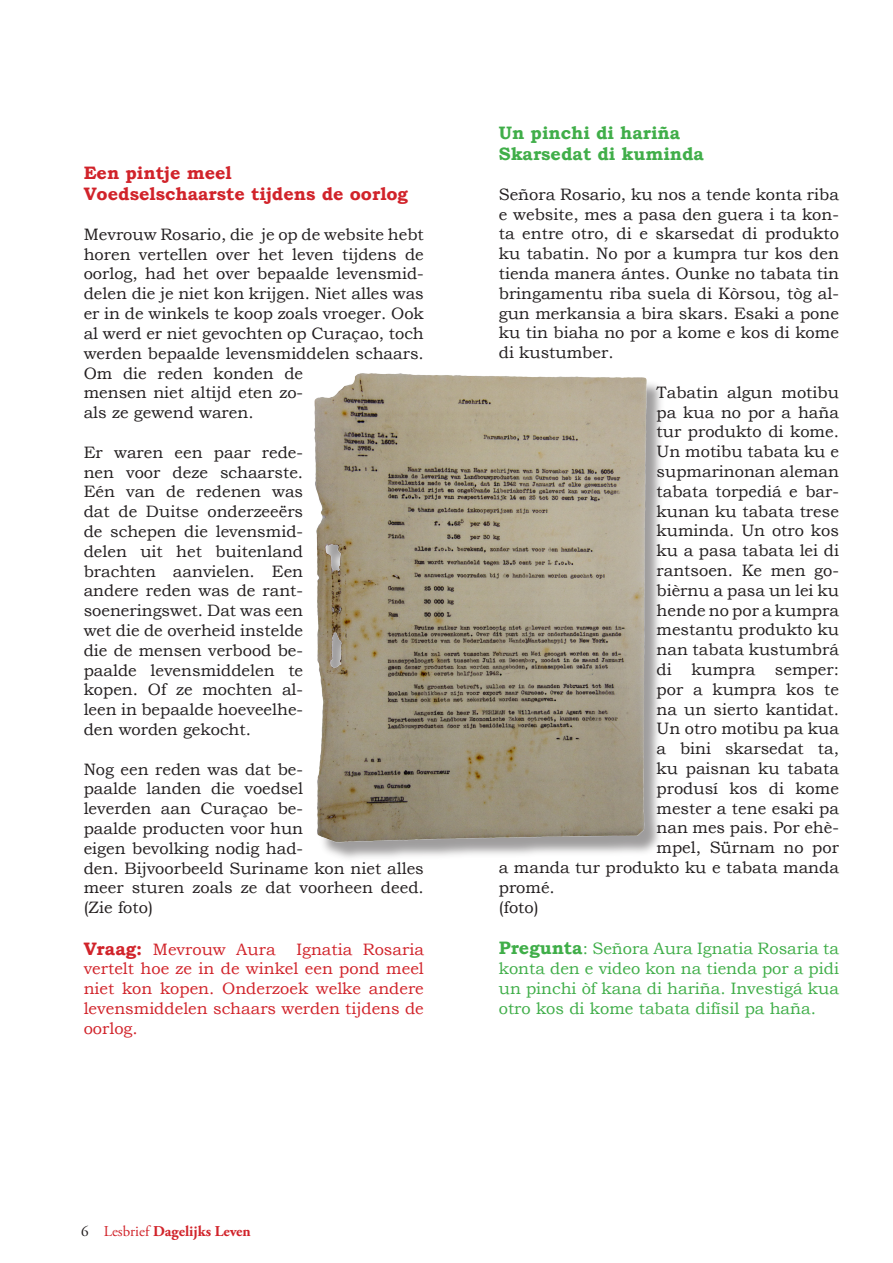
<style>
.page{position:relative;width:893px;height:1263px;background:#fff}
.page>*{position:absolute;margin:0;border:0;box-sizing:border-box;transform-origin:0 0}
.t1{font:700 18px/21.6px "Bookman Old Style";color:#d1232a}
.t2{font:700 18px/21.6px "Bookman Old Style";color:#40ae49}
.t3{font:16.5px/19.8px "Bookman Old Style";color:#231f20;text-align:justify}
.t4{font:16.5px/19.8px "Bookman Old Style";color:#d1232a;text-align:justify}
.t5{font:16.5px/19.8px "Bookman Old Style";color:#40ae49;text-align:justify}
.t6{font:700 15px "Adobe Garamond Pro";color:#d1232a}
.s1{font-weight:700;font-size:18px}
.s2{font-weight:400;color:#231f20}
.s3{font-weight:400}
</style>
<div class="page">
<div style="left:315px;top:376px;width:351px;height:487px;background:#231f20;opacity:.44"></div>
<img style="left:314px;top:373px;width:334px;height:472px">
<p class="t1" style="left:84px;top:162px;width:326px">Een pintje meel<br>Voedselschaarste tijdens de oorlog</p>
<p class="t3" style="left:84px;top:224px;width:342px;text-align:left">Mevrouw Rosario, die je op de website hebt horen vertellen over het leven tijdens de oorlog, had het over bepaalde levensmid&shy;delen die je niet kon krijgen. Niet alles was er in de winkels te koop zoals vroeger. Ook al werd er niet gevochten op Curaçao, toch werden bepaalde levensmiddelen schaars.<br>Om die reden konden de<br>mensen niet altijd eten zo-<br>als ze gewend waren.</p>
<p class="t3" style="left:84px;top:442px;width:221px">Er waren een paar rede&shy;nen voor deze schaarste.<br>Eén van de redenen was dat de Duitse onderzeeërs de schepen die levensmid&shy;delen uit het buitenland brachten aanvielen. Een andere reden was de rant&shy;soeneringswet. Dat was een wet die de overheid instelde die de mensen verbood be&shy;paalde levensmiddelen te kopen. Of ze mochten al&shy;leen in bepaalde hoeveelhe&shy;den worden gekocht.</p>
<p class="t3" style="left:84px;top:759px;width:342px;text-align:left">Nog een reden was dat be-<br>paalde landen die voedsel<br>leverden aan Curaçao be-<br>paalde producten voor hun<br>eigen bevolking nodig had-<br>den. Bijvoorbeeld Suriname kon niet alles meer sturen zoals ze dat voorheen deed. (Zie foto)</p>
<p class="t4" style="left:84px;top:939px;width:193px"><span class="s1">Vraag:</span> Mevrouw Aura</p>
<p class="t4" style="left:84px;top:939px;width:342px;text-indent:213px">Ignatia Rosaria vertelt hoe ze in de winkel een pond meel niet kon kopen. Onderzoek welke andere levensmiddelen schaars werden tijdens de oorlog.</p>
<p class="t2" style="left:499px;top:121px;width:207px">Un pinchi di hariña<br>Skarsedat di kuminda</p>
<p class="t3" style="left:499px;top:184px;width:342px">Señora Rosario, ku nos a tende konta riba e website, mes a pasa den guera i ta kon&shy;ta entre otro, di e skarsedat di produkto ku tabatin. No por a kumpra tur kos den tienda manera ántes. Ounke no tabata tin bringamentu riba suela di Kòrsou, tòg al&shy;gun merkansia a bira skars. Esaki a pone ku tin biaha no por a kome e kos di kome di kustumber.</p>
<p class="t3" style="left:657px;top:382px;width:184px">Tabatin algun motibu</p>
<p class="t3" style="left:657px;top:402px;width:184px">pa kua no por a haña</p>
<p class="t3" style="left:657px;top:422px;width:184px">tur produkto di kome.</p>
<p class="t3" style="left:657px;top:442px;width:184px">Un motibu tabata ku e</p>
<p class="t3" style="left:657px;top:462px;width:184px">supmarinonan aleman</p>
<p class="t3" style="left:657px;top:481px;width:184px">tabata torpediá e bar-</p>
<p class="t3" style="left:657px;top:501px;width:184px">kunan ku tabata trese</p>
<p class="t3" style="left:657px;top:521px;width:184px">kuminda. Un otro kos</p>
<p class="t3" style="left:657px;top:541px;width:184px">ku a pasa tabata lei di</p>
<p class="t3" style="left:657px;top:561px;width:184px">rantsoen. Ke men go-</p>
<p class="t3" style="left:657px;top:580px;width:184px">bièrnu a pasa un lei ku</p>
<p class="t3" style="left:657px;top:600px;width:184px">hende no por a kumpra</p>
<p class="t3" style="left:657px;top:620px;width:184px">mestantu produkto ku</p>
<p class="t3" style="left:657px;top:640px;width:184px">nan tabata kustumbrá</p>
<p class="t3" style="left:657px;top:660px;width:184px">di kumpra semper:</p>
<p class="t3" style="left:657px;top:679px;width:184px">por a kumpra kos te</p>
<p class="t3" style="left:657px;top:699px;width:184px">na un sierto kantidat.</p>
<p class="t3" style="left:657px;top:719px;width:184px">Un otro motibu pa kua</p>
<p class="t3" style="left:657px;top:739px;width:184px">a bini skarsedat ta,</p>
<p class="t3" style="left:657px;top:759px;width:184px">ku paisnan ku tabata</p>
<p class="t3" style="left:657px;top:778px;width:184px">produsí kos di kome</p>
<p class="t3" style="left:657px;top:798px;width:184px">mester a tene esaki pa</p>
<p class="t3" style="left:657px;top:818px;width:184px">nan mes pais. Por ehè-</p>
<p class="t3" style="left:657px;top:838px;width:184px">mpel, Sürnam no por</p>
<p class="t3" style="left:499px;top:858px;width:342px">a manda tur produkto ku e tabata manda</p>
<p class="t3" style="left:499px;top:877px;width:58px">promé.</p>
<p class="t3" style="left:499px;top:897px;width:41px">(foto)</p>
<p class="t5" style="left:499px;top:939px;width:342px"><span class="s1">Pregunta</span>: Señora Aura Ignatia Rosaria ta konta den e video kon na tienda por a pidi un pinchi òf kana di hariña. Investigá kua otro kos di kome tabata difísil pa haña.</p>
<p class="t6" style="left:81px;top:1223px;width:171px"><span class="s2">6</span> <span class="s3">Lesbrief</span> Dagelijks Leven</p>
</div>
